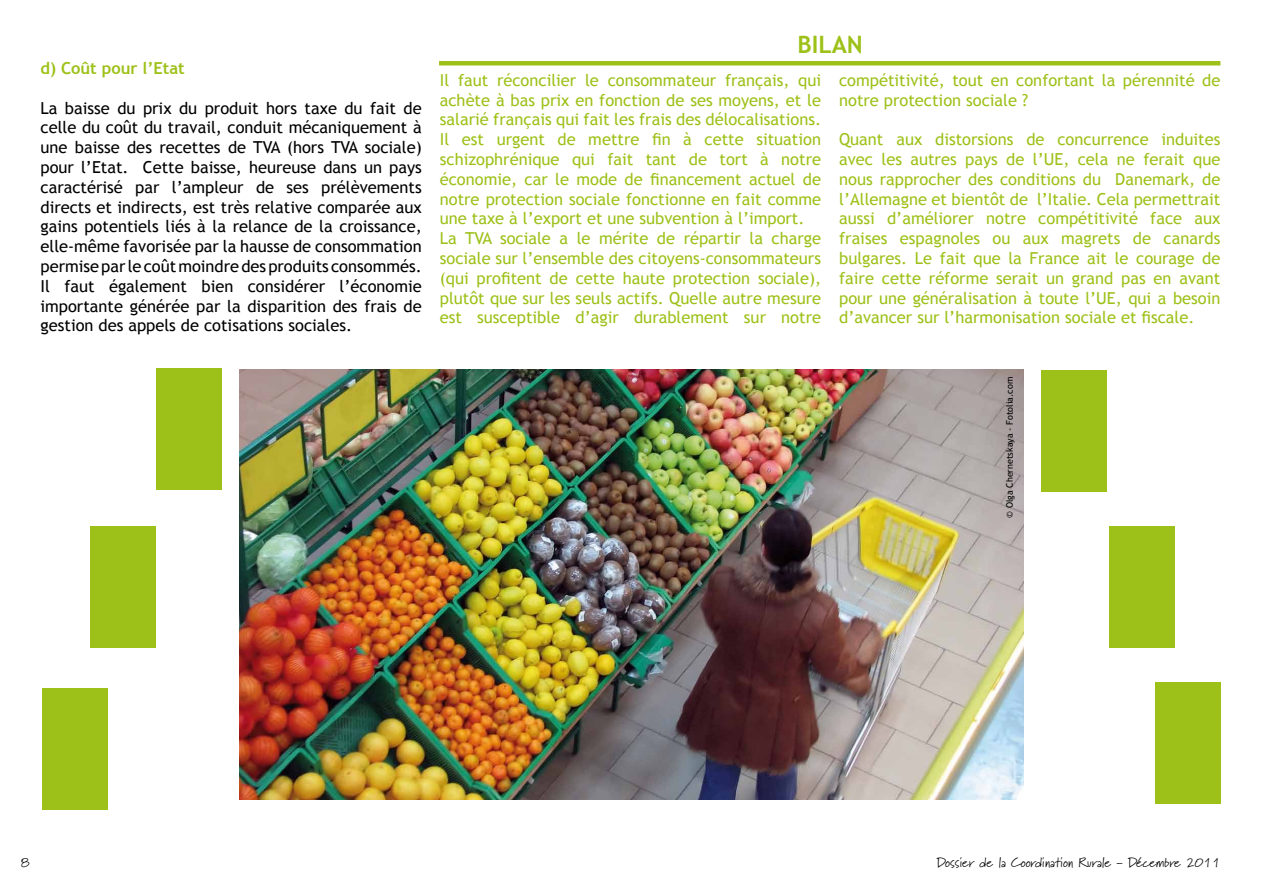
<style>
.page{position:relative;width:1263px;height:893px;background:#fff}
.page>*{position:absolute;margin:0;border:0;box-sizing:border-box;transform-origin:0 0}
.t1{font:700 24px "Trebuchet MS";color:#9dc118}
.t2{font:16.5px/19.8px "Trebuchet MS";color:#9dc118}
.t3{font:16.5px/19.8px "Trebuchet MS";color:#000;text-align:justify}
.t4{font:700 16.5px "Trebuchet MS";color:#9dc118}
.t5{font:13.5px "Marydale";color:#000}
.t6{font:9px "Trebuchet MS";color:#000}
</style>
<div class="page">
<img style="left:240px;top:370px;width:783px;height:430px">
<div style="left:43px;top:689px;width:65px;height:121px;background:#9dc118"></div>
<div style="left:1155px;top:682px;width:66px;height:121px;background:#9dc118"></div>
<div style="left:90px;top:527px;width:66px;height:121px;background:#9dc118"></div>
<div style="left:1109px;top:527px;width:65px;height:121px;background:#9dc118"></div>
<div style="left:156px;top:368px;width:66px;height:122px;background:#9dc118"></div>
<div style="left:1042px;top:370px;width:65px;height:121px;background:#9dc118"></div>
<hr style="left:439px;top:61px;width:781px;height:4px;background:#9dc118">
<p class="t4" style="left:40px;top:58px;width:146px">d) Coût pour l’Etat</p>
<p class="t3" style="left:40px;top:98px;width:383px">La baisse du prix du produit hors taxe du fait de celle du coût du travail, conduit mécaniquement à une baisse des recettes de TVA (hors TVA sociale) pour l’Etat. Cette baisse, heureuse dans un pays caractérisé par l’ampleur de ses prélèvements directs et indirects, est très relative comparée aux gains potentiels liés à la relance de la croissance, elle-même favorisée par la hausse de consommation permise par le coût moindre des produits consommés.<br>Il faut également bien considérer l’économie importante générée par la disparition des frais de gestion des appels de cotisations sociales.</p>
<h1 class="t1" style="left:797px;top:29px;width:67px">BILAN</h1>
<p class="t2" style="left:440px;top:70px;width:383px">Il faut réconcilier le consommateur français, qui achète à bas prix en fonction de ses moyens, et le salarié français qui fait les frais des délocalisations.<br>Il est urgent de mettre fin à cette situation schizophrénique qui fait tant de tort à notre économie, car le mode de financement actuel de notre protection sociale fonctionne en fait comme une taxe à l’export et une subvention à l’import.<br>La TVA sociale a le mérite de répartir la charge sociale sur l’ensemble des citoyens-consommateurs (qui profitent de cette haute protection sociale), plutôt que sur les seuls actifs. Quelle autre mesure est susceptible d’agir durablement sur notre</p>
<p class="t2" style="left:839px;top:70px;width:383px">compétitivité, tout en confortant la pérennité de notre protection sociale ?</p>
<p class="t2" style="left:839px;top:130px;width:383px;text-align:justify">Quant aux distorsions de concurrence induites avec les autres pays de l’UE, cela ne ferait que nous rapprocher des conditions du Danemark, de l’Allemagne et bientôt de l’Italie. Cela permettrait aussi d’améliorer notre compétitivité face aux fraises espagnoles ou aux magrets de canards bulgares. Le fait que la France ait le courage de faire cette réforme serait un grand pas en avant pour une généralisation à toute l’UE, qui a besoin d’avancer sur l’harmonisation sociale et fiscale.</p>
<p class="t6" style="left:1004px;top:518px;width:142px;rotate:-90deg">© Olga Chernetskaya - Fotolia.com</p>
<p class="t5" style="left:21px;top:855px;width:10px">8</p>
<p class="t5" style="left:937px;top:855px;width:285px">Dossier de la Coordination Rurale - Décembre 2011</p>
</div>
